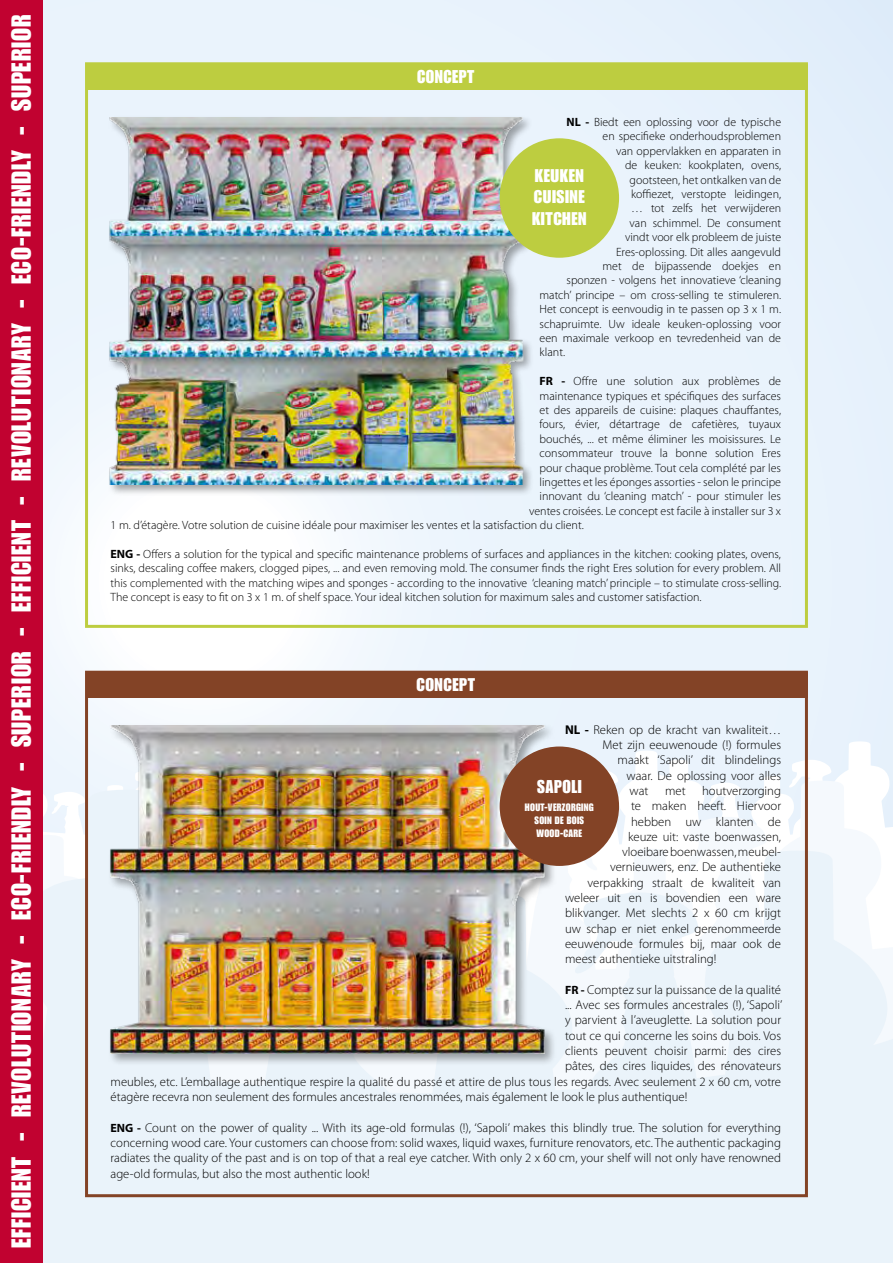
<style>
.page{position:relative;width:893px;height:1263px;background:#fff}
.page>*{position:absolute;margin:0;border:0;box-sizing:border-box;transform-origin:0 0}
.t1{font:27px "Impact LT Std";letter-spacing:.03em;color:#fff}
.t2{font:18.15px "Impact LT Std";letter-spacing:.03em;color:#fff}
.t3{font:18px/21.6px "Impact LT Std";letter-spacing:.03em;color:#fff}
.t4{font:300 12.75px/15.3px "Myriad Pro";color:#000;text-align:justify}
.t5{font:300 12px/14.4px "Myriad Pro";color:#000;text-align:justify}
.t6{font:10.5px/12.6px "Impact LT Std";letter-spacing:.03em;color:#fff;text-align:center}
.s1{font-weight:700}
.s2{font-weight:700;font-size:12px}
</style>
<div class="page">
<div style="left:0;top:0;width:893px;height:1072px;background:linear-gradient(to right,#f8fbfe,#e4f0fb)"></div>
<svg style="left:43px;top:741px;width:850px;height:40px;fill:#eaf3fc"></svg>
<svg style="left:43px;top:790px;width:850px;height:473px;fill:#eaf3fa"></svg>
<div style="left:85px;top:62px;width:723px;height:566px;border:3px solid #bdcd40"></div>
<div style="left:87px;top:64px;width:721px;height:26px;background:#bdcd40"></div>
<div style="left:108px;top:115px;width:427px;height:382px;background:#000;opacity:.35"></div>
<img style="left:107px;top:117px;width:417px;height:368px">
<div style="left:85px;top:671px;width:723px;height:526px;border:3px solid #834326"></div>
<div style="left:87px;top:672px;width:721px;height:26px;background:#834326"></div>
<div style="left:108px;top:723px;width:449px;height:343px;background:#000;opacity:.35"></div>
<img style="left:107px;top:726px;width:441px;height:327px">
<div style="left:0;top:0;width:43px;height:1263px;background:#c10230"></div>
<div style="left:500px;top:138px;width:119px;height:120px;background:#bdcd40;border-radius:50%"></div>
<div style="left:500px;top:746px;width:119px;height:120px;background:#834326;border-radius:50%"></div>
<h1 class="t1" style="left:6px;top:1248px;width:1234px;rotate:-90deg">EFFICIENT - REVOLUTIONARY - ECO-FRIENDLY - SUPERIOR - EFFICIENT - REVOLUTIONARY - ECO-FRIENDLY - SUPERIOR</h1>
<h2 class="t2" style="left:417px;top:66px;width:59px">CONCEPT</h2>
<p class="t5" style="left:567px;top:115px;width:216px"><span class="s1">NL -</span> Biedt een oplossing voor de typische</p>
<p class="t5" style="left:603px;top:129px;width:180px">en specifieke onderhoudsproblemen</p>
<p class="t5" style="left:616px;top:144px;width:167px">van oppervlakken en apparaten in</p>
<p class="t5" style="left:625px;top:158px;width:158px">de keuken: kookplaten, ovens,</p>
<p class="t5" style="left:630px;top:173px;width:153px">gootsteen, het ontkalken van de</p>
<p class="t5" style="left:631px;top:187px;width:151px">koffiezet, verstopte leidingen,</p>
<p class="t5" style="left:631px;top:201px;width:152px">… tot zelfs het verwijderen</p>
<p class="t5" style="left:630px;top:216px;width:153px">van schimmel. De consument</p>
<p class="t5" style="left:625px;top:230px;width:158px">vindt voor elk probleem de juiste</p>
<p class="t5" style="left:616px;top:245px;width:166px">Eres-oplossing. Dit alles aangevuld</p>
<p class="t5" style="left:603px;top:259px;width:180px">met de bijpassende doekjes en</p>
<p class="t5" style="left:567px;top:273px;width:216px">sponzen - volgens het innovatieve ‘cleaning</p>
<p class="t5" style="left:540px;top:288px;width:243px">match’ principe – om cross-selling te stimuleren.</p>
<p class="t5" style="left:540px;top:302px;width:243px">Het concept is eenvoudig in te passen op 3 x 1 m.</p>
<p class="t5" style="left:540px;top:317px;width:243px">schapruimte. Uw ideale keuken-oplossing voor</p>
<p class="t5" style="left:540px;top:331px;width:243px">een maximale verkoop en tevredenheid van de</p>
<p class="t5" style="left:540px;top:345px;width:27px">klant.</p>
<p class="t5" style="left:540px;top:374px;width:243px"><span class="s1">FR -</span> Offre une solution aux problèmes de</p>
<p class="t5" style="left:540px;top:389px;width:243px">maintenance typiques et spécifiques des surfaces</p>
<p class="t5" style="left:540px;top:403px;width:243px">et des appareils de cuisine: plaques chauffantes,</p>
<p class="t5" style="left:540px;top:417px;width:243px">fours, évier, détartrage de cafetières, tuyaux</p>
<p class="t5" style="left:540px;top:432px;width:243px">bouchés, ... et même éliminer les moisissures. Le</p>
<p class="t5" style="left:540px;top:446px;width:243px">consommateur trouve la bonne solution Eres</p>
<p class="t5" style="left:540px;top:461px;width:243px">pour chaque problème. Tout cela complété par les</p>
<p class="t5" style="left:540px;top:475px;width:243px">lingettes et les éponges assorties - selon le principe</p>
<p class="t5" style="left:540px;top:489px;width:243px">innovant du ‘cleaning match’ - pour stimuler les</p>
<p class="t5" style="left:529px;top:504px;width:253px">ventes croisées. Le concept est facile à installer sur 3 x</p>
<p class="t5" style="left:111px;top:518px;width:475px">1 m. d’étagère. Votre solution de cuisine idéale pour maximiser les ventes et la satisfaction du client.</p>
<p class="t5" style="left:111px;top:547px;width:672px"><span class="s1">ENG -</span> Offers a solution for the typical and specific maintenance problems of surfaces and appliances in the kitchen: cooking plates, ovens, sinks, descaling coffee makers, clogged pipes, ... and even removing mold. The consumer finds the right Eres solution for every problem. All this complemented with the matching wipes and sponges - according to the innovative ‘cleaning match’ principle – to stimulate cross-selling.<br>The concept is easy to fit on 3 x 1 m. of shelf space. Your ideal kitchen solution for maximum sales and customer satisfaction.</p>
<h3 class="t3" style="left:532px;top:164px;width:56px">KEUKEN<br>CUISINE<br>KITCHEN</h3>
<h3 class="t3" style="left:417px;top:674px;width:60px">CONCEPT</h3>
<p class="t4" style="left:565px;top:722px;width:217px"><span class="s1">NL -</span> Reken op de kracht van kwaliteit…</p>
<p class="t4" style="left:603px;top:737px;width:180px">Met zijn eeuwenoude (!) formules</p>
<p class="t4" style="left:618px;top:753px;width:165px">maakt ‘Sapoli’ dit blindelings</p>
<p class="t4" style="left:627px;top:768px;width:156px">waar. De oplossing voor alles</p>
<p class="t4" style="left:630px;top:783px;width:20px">wat</p>
<p class="t4" style="left:665px;top:783px;width:22px">met</p>
<p class="t4" style="left:702px;top:783px;width:80px">houtverzorging</p>
<p class="t4" style="left:631px;top:798px;width:151px">te maken heeft. Hiervoor</p>
<p class="t4" style="left:631px;top:814px;width:152px">hebben uw klanten de</p>
<p class="t4" style="left:628px;top:829px;width:154px">keuze uit: vaste boenwassen,</p>
<p class="t4" style="left:622px;top:844px;width:161px">vloeibare boenwassen, meubel-</p>
<p class="t4" style="left:610px;top:860px;width:173px">vernieuwers, enz. De authentieke</p>
<p class="t4" style="left:588px;top:875px;width:195px">verpakking straalt de kwaliteit van</p>
<p class="t4" style="left:565px;top:890px;width:217px">weleer uit en is bovendien een ware</p>
<p class="t4" style="left:565px;top:906px;width:217px">blikvanger. Met slechts 2 x 60 cm krijgt</p>
<p class="t4" style="left:565px;top:921px;width:218px">uw schap er niet enkel gerenommeerde</p>
<p class="t4" style="left:565px;top:936px;width:217px">eeuwenoude formules bij, maar ook de</p>
<p class="t4" style="left:565px;top:951px;width:153px">meest authentieke uitstraling!</p>
<p class="t4" style="left:565px;top:982px;width:218px"><span class="s2">FR -</span> Comptez sur la puissance de la qualité</p>
<p class="t4" style="left:565px;top:997px;width:219px">... Avec ses formules ancestrales (!), ‘Sapoli’</p>
<p class="t4" style="left:565px;top:1013px;width:218px">y parvient à l’aveuglette. La solution pour</p>
<p class="t4" style="left:565px;top:1028px;width:218px">tout ce qui concerne les soins du bois. Vos</p>
<p class="t4" style="left:565px;top:1043px;width:218px">clients peuvent choisir parmi: des cires</p>
<p class="t4" style="left:565px;top:1059px;width:218px">pâtes, des cires liquides, des rénovateurs</p>
<p class="t4" style="left:111px;top:1074px;width:672px">meubles, etc. L’emballage authentique respire la qualité du passé et attire de plus tous les regards. Avec seulement 2 x 60 cm, votre</p>
<p class="t4" style="left:111px;top:1089px;width:578px">étagère recevra non seulement des formules ancestrales renommées, mais également le look le plus authentique!</p>
<p class="t4" style="left:111px;top:1120px;width:672px"><span class="s2">ENG -</span> Count on the power of quality ... With its age-old formulas (!), ‘Sapoli’ makes this blindly true. The solution for everything concerning wood care. Your customers can choose from: solid waxes, liquid waxes, furniture renovators, etc. The authentic packaging radiates the quality of the past and is on top of that a real eye catcher. With only 2 x 60 cm, your shelf will not only have renowned age-old formulas, but also the most authentic look!</p>
<h2 class="t2" style="left:537px;top:776px;width:46px">SAPOLI</h2>
<p class="t6" style="left:525px;top:801px;width:70px">HOUT-VERZORGING<br>SOIN DE BOIS<br>WOOD-CARE</p>
</div>
